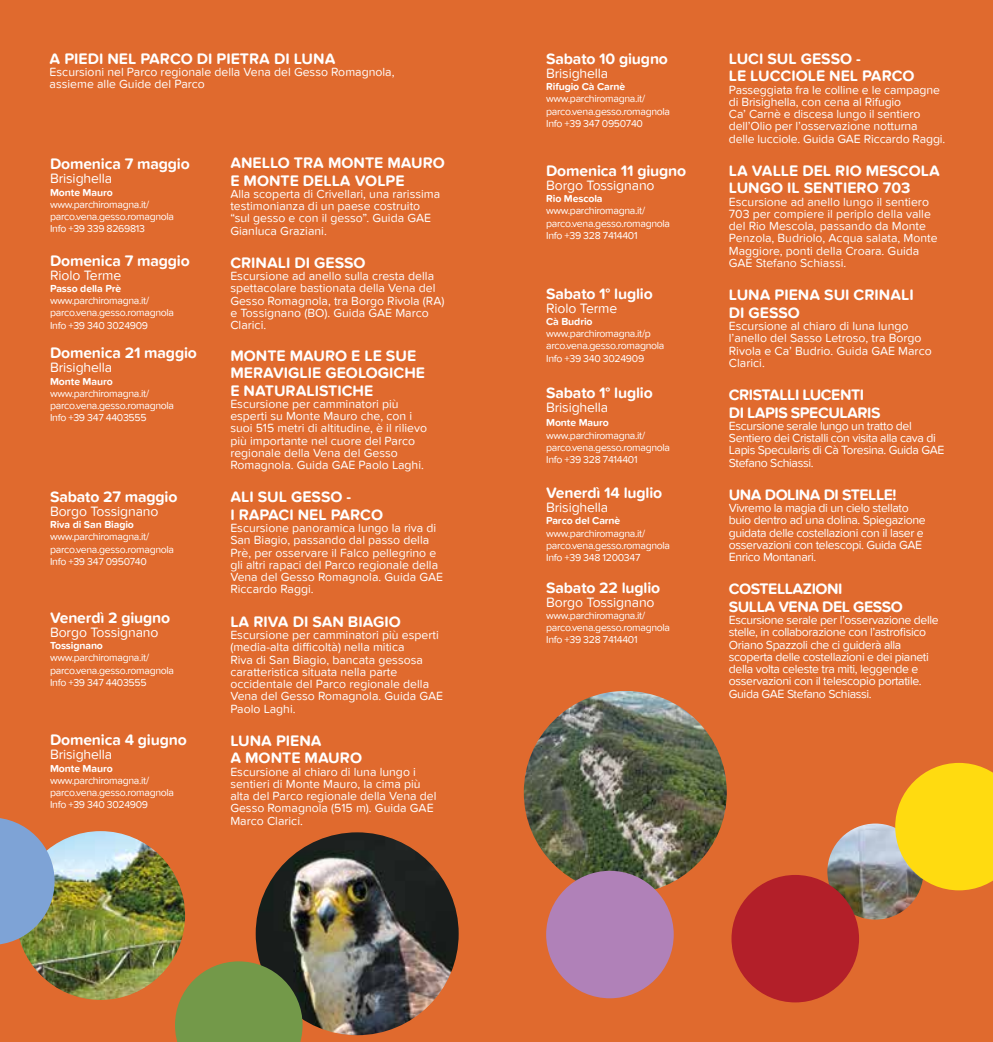
<style>
.page{position:relative;width:993px;height:1042px;background:#fff}
.page>*{position:absolute;margin:0;border:0;box-sizing:border-box;transform-origin:0 0}
.t1{font:700 15.75px/17.5px "Proxima Nova Soft W03";letter-spacing:-.01em;color:#fff}
.t2{font:700 15.75px/17.5px "Proxima Nova Soft W03";letter-spacing:-.03em;color:#fff}
.t3{font:14px "Proxima Nova Soft W03";letter-spacing:-.01em;color:#fff}
.t4{font:12.25px/12.2px "Proxima Nova Soft W03";color:#fff}
.t5{font:12.25px/12.2px "Proxima Nova Soft W03";letter-spacing:-.03em;color:#fff}
.t6{font:10.5px/12.2px "Proxima Nova Soft W03";letter-spacing:-.03em;color:#fff}
.t7{font:700 10.5px "Proxima Nova Soft W03";letter-spacing:-.01em;color:#fff}
</style>
<div class="page">
<div style="left:0;top:0;width:992px;height:1042px;background:#e06a2e"></div>
<img style="left:523px;top:691px;width:203px;height:203px;border-radius:101px">
<img style="left:827px;top:823px;width:96px;height:96px;border-radius:48px">
<img style="left:255px;top:832px;width:203px;height:203px;border-radius:101px">
<img style="left:16px;top:831px;width:169px;height:169px;border-radius:84px">
<svg style="left:894px;top:763px;width:98px;height:127px"></svg>
<div style="left:731px;top:875px;width:127px;height:127px;background:#b31f29;border-radius:50%"></div>
<div style="left:546px;top:871px;width:127px;height:127px;background:#b081b8;border-radius:50%"></div>
<svg style="left:175px;top:961px;width:127px;height:81px"></svg>
<svg style="left:0;top:818px;width:55px;height:127px"></svg>
<p class="t1" style="left:50px;top:50px;width:287px">A PIEDI NEL PARCO DI PIETRA DI LUNA</p>
<p class="t4" style="left:50px;top:66px;width:346px">Escursioni nel Parco regionale della Vena del Gesso Romagnola, assieme alle Guide del Parco</p>
<p class="t1" style="left:50px;top:155px;width:141px">Domenica 7 maggio</p>
<p class="t3" style="left:50px;top:171px;width:64px">Brisighella</p>
<p class="t7" style="left:50px;top:186px;width:64px">Monte Mauro</p>
<p class="t6" style="left:50px;top:198px;width:125px">www.parchiromagna.it/ parco.vena.gesso.romagnola<br>Info +39 339 8269813</p>
<p class="t1" style="left:50px;top:251px;width:141px">Domenica 7 maggio</p>
<p class="t3" style="left:50px;top:267px;width:73px">Riolo Terme</p>
<p class="t7" style="left:50px;top:282px;width:73px">Passo della Prè</p>
<p class="t6" style="left:50px;top:294px;width:125px">www.parchiromagna.it/ parco.vena.gesso.romagnola<br>Info +39 340 3024909</p>
<p class="t1" style="left:50px;top:344px;width:148px">Domenica 21 maggio</p>
<p class="t3" style="left:50px;top:360px;width:64px">Brisighella</p>
<p class="t7" style="left:50px;top:375px;width:64px">Monte Mauro</p>
<p class="t6" style="left:50px;top:387px;width:125px">www.parchiromagna.it/ parco.vena.gesso.romagnola<br>Info +39 347 4403555</p>
<p class="t1" style="left:50px;top:488px;width:129px">Sabato 27 maggio</p>
<p class="t3" style="left:50px;top:503px;width:110px">Borgo Tossignano</p>
<p class="t7" style="left:50px;top:519px;width:85px">Riva di San Biagio</p>
<p class="t6" style="left:50px;top:531px;width:125px">www.parchiromagna.it/ parco.vena.gesso.romagnola<br>Info +39 347 0950740</p>
<p class="t1" style="left:50px;top:608px;width:122px">Venerdì 2 giugno</p>
<p class="t3" style="left:50px;top:624px;width:110px">Borgo Tossignano</p>
<p class="t7" style="left:50px;top:639px;width:54px">Tossignano</p>
<p class="t6" style="left:50px;top:651px;width:125px">www.parchiromagna.it/ parco.vena.gesso.romagnola<br>Info +39 347 4403555</p>
<p class="t1" style="left:50px;top:731px;width:138px">Domenica 4 giugno</p>
<p class="t3" style="left:50px;top:747px;width:64px">Brisighella</p>
<p class="t7" style="left:50px;top:762px;width:64px">Monte Mauro</p>
<p class="t6" style="left:50px;top:774px;width:125px">www.parchiromagna.it/ parco.vena.gesso.romagnola<br>Info +39 340 3024909</p>
<p class="t1" style="left:230px;top:154px;width:216px">ANELLO TRA MONTE MAURO<br>E MONTE DELLA VOLPE</p>
<p class="t4" style="left:230px;top:187px;width:211px">Alla scoperta di Crivellari, una rarissima testimonianza di un paese costruito “sul gesso e con il gesso”. Guida GAE Gianluca Graziani.</p>
<p class="t1" style="left:230px;top:254px;width:137px">CRINALI DI GESSO</p>
<p class="t4" style="left:230px;top:270px;width:215px">Escursione ad anello sulla cresta della spettacolare bastionata della Vena del<br>Gesso Romagnola, tra Borgo Rivola (RA) e Tossignano (BO). Guida GAE Marco<br>Clarici.</p>
<p class="t1" style="left:230px;top:346px;width:196px">MONTE MAURO E LE SUE<br>MERAVIGLIE GEOLOGICHE<br>E NATURALISTICHE</p>
<p class="t4" style="left:230px;top:397px;width:198px">Escursione per camminatori più esperti su Monte Mauro che, con i suoi 515 metri di altitudine, è il rilievo più importante nel cuore del Parco regionale della Vena del Gesso Romagnola. Guida GAE Paolo Laghi.</p>
<p class="t1" style="left:230px;top:488px;width:154px">ALI SUL GESSO -<br>I RAPACI NEL PARCO</p>
<p class="t4" style="left:230px;top:522px;width:214px">Escursione panoramica lungo la riva di San Biagio, passando dal passo della Prè, per osservare il Falco pellegrino e gli altri rapaci del Parco regionale della Vena del Gesso Romagnola. Guida GAE Riccardo Raggi.</p>
<p class="t1" style="left:230px;top:612px;width:172px">LA RIVA DI SAN BIAGIO</p>
<p class="t4" style="left:230px;top:628px;width:214px">Escursione per camminatori più esperti (media-alta difficoltà) nella mitica<br>Riva di San Biagio, bancata gessosa caratteristica situata nella parte occidentale del Parco regionale della Vena del Gesso Romagnola. Guida GAE Paolo Laghi.</p>
<p class="t1" style="left:230px;top:731px;width:133px">LUNA PIENA<br>A MONTE MAURO</p>
<p class="t4" style="left:230px;top:765px;width:208px">Escursione al chiaro di luna lungo i sentieri di Monte Mauro, la cima più alta del Parco regionale della Vena del<br>Gesso Romagnola (515 m). Guida GAE<br>Marco Clarici.</p>
<p class="t1" style="left:546px;top:50px;width:123px">Sabato 10 giugno</p>
<p class="t3" style="left:546px;top:66px;width:64px">Brisighella</p>
<p class="t7" style="left:546px;top:81px;width:81px">Rifugio Cà Carnè</p>
<p class="t6" style="left:546px;top:93px;width:125px">www.parchiromagna.it/ parco.vena.gesso.romagnola<br>Info +39 347 0950740</p>
<p class="t1" style="left:546px;top:162px;width:142px">Domenica 11 giugno</p>
<p class="t3" style="left:546px;top:178px;width:110px">Borgo Tossignano</p>
<p class="t7" style="left:546px;top:193px;width:58px">Rio Mescola</p>
<p class="t6" style="left:546px;top:205px;width:125px">www.parchiromagna.it/ parco.vena.gesso.romagnola<br>Info +39 328 7414401</p>
<p class="t1" style="left:546px;top:284px;width:108px">Sabato 1° luglio</p>
<p class="t3" style="left:546px;top:300px;width:73px">Riolo Terme</p>
<p class="t7" style="left:546px;top:315px;width:48px">Cà Budrio</p>
<p class="t6" style="left:546px;top:327px;width:120px">www.parchiromagna.it/p arco.vena.gesso.romagnola<br>Info +39 340 3024909</p>
<p class="t1" style="left:546px;top:384px;width:108px">Sabato 1° luglio</p>
<p class="t3" style="left:546px;top:400px;width:64px">Brisighella</p>
<p class="t7" style="left:546px;top:417px;width:64px">Monte Mauro</p>
<p class="t6" style="left:546px;top:429px;width:125px">www.parchiromagna.it/ parco.vena.gesso.romagnola<br>Info +39 328 7414401</p>
<p class="t1" style="left:546px;top:484px;width:117px">Venerdì 14 luglio</p>
<p class="t3" style="left:546px;top:500px;width:64px">Brisighella</p>
<p class="t7" style="left:546px;top:515px;width:76px">Parco del Carnè</p>
<p class="t6" style="left:546px;top:527px;width:125px">www.parchiromagna.it/ parco.vena.gesso.romagnola<br>Info +39 348 1200347</p>
<p class="t1" style="left:546px;top:578px;width:116px">Sabato 22 luglio</p>
<p class="t3" style="left:546px;top:594px;width:110px">Borgo Tossignano</p>
<p class="t6" style="left:546px;top:609px;width:125px">www.parchiromagna.it/ parco.vena.gesso.romagnola<br>Info +39 328 7414401</p>
<p class="t1" style="left:728px;top:50px;width:187px">LUCI SUL GESSO -<br>LE LUCCIOLE NEL PARCO</p>
<p class="t4" style="left:728px;top:83px;width:218px">Passeggiata fra le colline e le campagne di Brisighella, con cena al Rifugio<br>Ca’ Carnè e discesa lungo il sentiero dell’Olio per l’osservazione notturna delle lucciole. Guida GAE Riccardo Raggi.</p>
<p class="t1" style="left:728px;top:162px;width:212px">LA VALLE DEL RIO MESCOLA<br>LUNGO IL SENTIERO 703</p>
<p class="t4" style="left:728px;top:195px;width:210px">Escursione ad anello lungo il sentiero 703 per compiere il periplo della valle del Rio Mescola, passando da Monte Penzola, Budriolo, Acqua salata, Monte Maggiore, ponti della Croara. Guida GAE Stefano Schiassi.</p>
<p class="t1" style="left:728px;top:286px;width:186px">LUNA PIENA SUI CRINALI<br>DI GESSO</p>
<p class="t4" style="left:728px;top:320px;width:204px">Escursione al chiaro di luna lungo l’anello del Sasso Letroso, tra Borgo<br>Rivola e Ca’ Budrio. Guida GAE Marco<br>Clarici.</p>
<p class="t2" style="left:728px;top:386px;width:153px">CRISTALLI LUCENTI<br>DI LAPIS SPECULARIS</p>
<p class="t5" style="left:728px;top:419px;width:217px">Escursione serale lungo un tratto del Sentiero dei Cristalli con visita alla cava di Lapis Specularis di Cà Toresina. Guida GAE Stefano Schiassi.</p>
<p class="t2" style="left:728px;top:485px;width:169px">UNA DOLINA DI STELLE!</p>
<p class="t5" style="left:728px;top:502px;width:198px">Vivremo la magia di un cielo stellato buio dentro ad una dolina. Spiegazione guidata delle costellazioni con il laser e osservazioni con telescopi. Guida GAE Enrico Montanari.</p>
<p class="t2" style="left:728px;top:580px;width:175px">COSTELLAZIONI<br>SULLA VENA DEL GESSO</p>
<p class="t5" style="left:728px;top:614px;width:211px">Escursione serale per l’osservazione delle stelle, in collaborazione con l’astrofisico Oriano Spazzoli che ci guiderà alla scoperta delle costellazioni e dei pianeti della volta celeste tra miti, leggende e osservazioni con il telescopio portatile.<br>Guida GAE Stefano Schiassi.</p>
</div>
